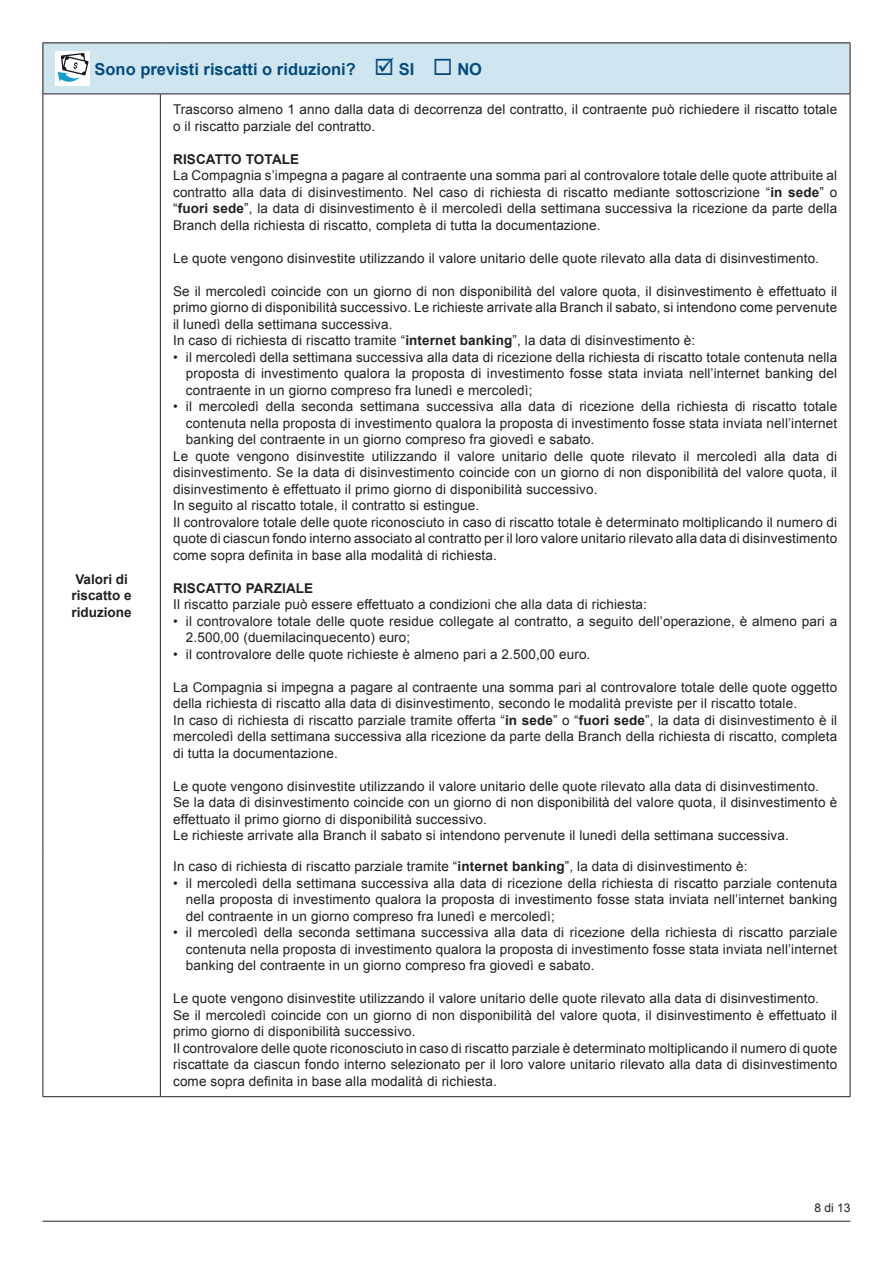
<style>
.page{position:relative;width:893px;height:1263px;background:#fff}
.page>*{position:absolute;margin:0;border:0;box-sizing:border-box;transform-origin:0 0}
.t1{font:700 16.5px "Arial";color:#054a7e}
.t2{font:13.5px/16.5px "Arial";letter-spacing:.01em;color:#231f20}
.t3{font:700 13.5px/16.5px "Arial";color:#231f20}
.t4{font:12px "Arial";color:#231f20}
.s1{font-weight:700}
</style>
<div class="page">
<hr style="left:43px;top:1221px;width:807px;height:1px;background:#231f20">
<div style="left:43px;top:43px;width:807px;height:51px;background:#cfe6f0"></div>
<hr style="left:43px;top:43px;width:117px;height:1px;background:#231f20">
<hr style="left:160px;top:43px;width:690px;height:1px;background:#231f20">
<hr style="left:43px;top:94px;width:117px;height:1px;background:#231f20">
<hr style="left:160px;top:94px;width:690px;height:1px;background:#231f20">
<hr style="left:43px;top:1096px;width:117px;height:1px;background:#231f20">
<hr style="left:160px;top:1096px;width:690px;height:1px;background:#231f20">
<hr style="left:43px;top:43px;width:1px;height:51px;background:#231f20">
<hr style="left:43px;top:94px;width:1px;height:757px;background:#231f20">
<hr style="left:43px;top:851px;width:1px;height:245px;background:#231f20">
<hr style="left:850px;top:43px;width:1px;height:51px;background:#231f20">
<hr style="left:160px;top:94px;width:1px;height:757px;background:#231f20">
<hr style="left:850px;top:94px;width:1px;height:757px;background:#231f20">
<hr style="left:160px;top:851px;width:1px;height:245px;background:#231f20">
<hr style="left:850px;top:851px;width:1px;height:245px;background:#231f20">
<div style="left:56px;top:51px;width:34px;height:34px;background:#fff"></div>
<svg style="left:58px;top:53px;width:31px;height:29px"></svg>
<p class="t1" style="left:94px;top:58px;width:389px">Sono previsti riscatti o riduzioni? ☑ SI ◻ NO</p>
<p class="t3" style="left:72px;top:571px;width:62px">Valori di riscatto e riduzione</p>
<p class="t2" style="left:173px;top:101px;width:666px">Trascorso almeno 1 anno dalla data di decorrenza del contratto, il contraente può richiedere il riscatto totale o il riscatto parziale del contratto.</p>
<p class="t3" style="left:173px;top:151px;width:128px">RISCATTO TOTALE</p>
<p class="t2" style="left:173px;top:167px;width:666px;text-align:justify">La Compagnia s’impegna a pagare al contraente una somma pari al controvalore totale delle quote attribuite al contratto alla data di disinvestimento. Nel caso di richiesta di riscatto mediante sottoscrizione “<span class="s1">in sede</span>” o “<span class="s1">fuori sede</span>”, la data di disinvestimento è il mercoledì della settimana successiva la ricezione da parte della Branch della richiesta di riscatto, completa di tutta la documentazione.</p>
<p class="t2" style="left:173px;top:250px;width:647px">Le quote vengono disinvestite utilizzando il valore unitario delle quote rilevato alla data di disinvestimento.</p>
<p class="t2" style="left:173px;top:283px;width:666px">Se il mercoledì coincide con un giorno di non disponibilità del valore quota, il disinvestimento è effettuato il primo giorno di disponibilità successivo. Le richieste arrivate alla Branch il sabato, si intendono come pervenute il lunedì della settimana successiva.<br>In caso di richiesta di riscatto tramite “<span class="s1">internet banking</span>”, la data di disinvestimento è:</p>
<p class="t2" style="left:186px;top:349px;width:653px;text-align:justify;text-indent:-13px">• il mercoledì della settimana successiva alla data di ricezione della richiesta di riscatto totale contenuta nella proposta di investimento qualora la proposta di investimento fosse stata inviata nell’internet banking del contraente in un giorno compreso fra lunedì e mercoledì;</p>
<p class="t2" style="left:173px;top:398px;width:666px">• il mercoledì della seconda settimana successiva alla data di ricezione della richiesta di riscatto totale</p>
<p class="t2" style="left:186px;top:415px;width:653px">contenuta nella proposta di investimento qualora la proposta di investimento fosse stata inviata nell’internet</p>
<p class="t2" style="left:186px;top:431px;width:410px">banking del contraente in un giorno compreso fra giovedì e sabato.</p>
<p class="t2" style="left:173px;top:448px;width:666px">Le quote vengono disinvestite utilizzando il valore unitario delle quote rilevato il mercoledì alla data di</p>
<p class="t2" style="left:173px;top:464px;width:666px">disinvestimento. Se la data di disinvestimento coincide con un giorno di non disponibilità del valore quota, il</p>
<p class="t2" style="left:173px;top:481px;width:426px">disinvestimento è effettuato il primo giorno di disponibilità successivo.</p>
<p class="t2" style="left:173px;top:497px;width:308px">In seguito al riscatto totale, il contratto si estingue.</p>
<p class="t2" style="left:173px;top:514px;width:666px">Il controvalore totale delle quote riconosciuto in caso di riscatto totale è determinato moltiplicando il numero di</p>
<p class="t2" style="left:173px;top:530px;width:666px">quote di ciascun fondo interno associato al contratto per il loro valore unitario rilevato alla data di disinvestimento</p>
<p class="t2" style="left:173px;top:547px;width:325px">come sopra definita in base alla modalità di richiesta.</p>
<p class="t3" style="left:173px;top:580px;width:142px">RISCATTO PARZIALE</p>
<p class="t2" style="left:173px;top:596px;width:475px">Il riscatto parziale può essere effettuato a condizioni che alla data di richiesta:</p>
<p class="t2" style="left:186px;top:613px;width:653px;text-indent:-13px">• il controvalore totale delle quote residue collegate al contratto, a seguito dell’operazione, è almeno pari a<br>2.500,00 (duemilacinquecento) euro;</p>
<p class="t2" style="left:173px;top:646px;width:419px">• il controvalore delle quote richieste è almeno pari a 2.500,00 euro.</p>
<p class="t2" style="left:173px;top:679px;width:666px">La Compagnia si impegna a pagare al contraente una somma pari al controvalore totale delle quote oggetto della richiesta di riscatto alla data di disinvestimento, secondo le modalità previste per il riscatto totale.<br>In caso di richiesta di riscatto parziale tramite offerta “<span class="s1">in sede</span>” o “<span class="s1">fuori sede</span>”, la data di disinvestimento è il mercoledì della settimana successiva alla ricezione da parte della Branch della richiesta di riscatto, completa di tutta la documentazione.</p>
<p class="t2" style="left:173px;top:778px;width:666px">Le quote vengono disinvestite utilizzando il valore unitario delle quote rilevato alla data di disinvestimento.<br>Se la data di disinvestimento coincide con un giorno di non disponibilità del valore quota, il disinvestimento è effettuato il primo giorno di disponibilità successivo.<br>Le richieste arrivate alla Branch il sabato si intendono pervenute il lunedì della settimana successiva.</p>
<p class="t2" style="left:173px;top:858px;width:576px">In caso di richiesta di riscatto parziale tramite “<span class="s1">internet banking</span>”, la data di disinvestimento è:</p>
<p class="t2" style="left:186px;top:875px;width:653px;text-align:justify;text-indent:-13px">• il mercoledì della settimana successiva alla data di ricezione della richiesta di riscatto parziale contenuta nella proposta di investimento qualora la proposta di investimento fosse stata inviata nell’internet banking del contraente in un giorno compreso fra lunedì e mercoledì;</p>
<p class="t2" style="left:186px;top:924px;width:653px;text-align:justify;text-indent:-13px">• il mercoledì della seconda settimana successiva alla data di ricezione della richiesta di riscatto parziale contenuta nella proposta di investimento qualora la proposta di investimento fosse stata inviata nell’internet banking del contraente in un giorno compreso fra giovedì e sabato.</p>
<p class="t2" style="left:173px;top:990px;width:666px">Le quote vengono disinvestite utilizzando il valore unitario delle quote rilevato alla data di disinvestimento.<br>Se il mercoledì coincide con un giorno di non disponibilità del valore quota, il disinvestimento è effettuato il primo giorno di disponibilità successivo.<br>Il controvalore delle quote riconosciuto in caso di riscatto parziale è determinato moltiplicando il numero di quote riscattate da ciascun fondo interno selezionato per il loro valore unitario rilevato alla data di disinvestimento come sopra definita in base alla modalità di richiesta.</p>
<p class="t4" style="left:814px;top:1200px;width:38px">8 di 13</p>
</div>
